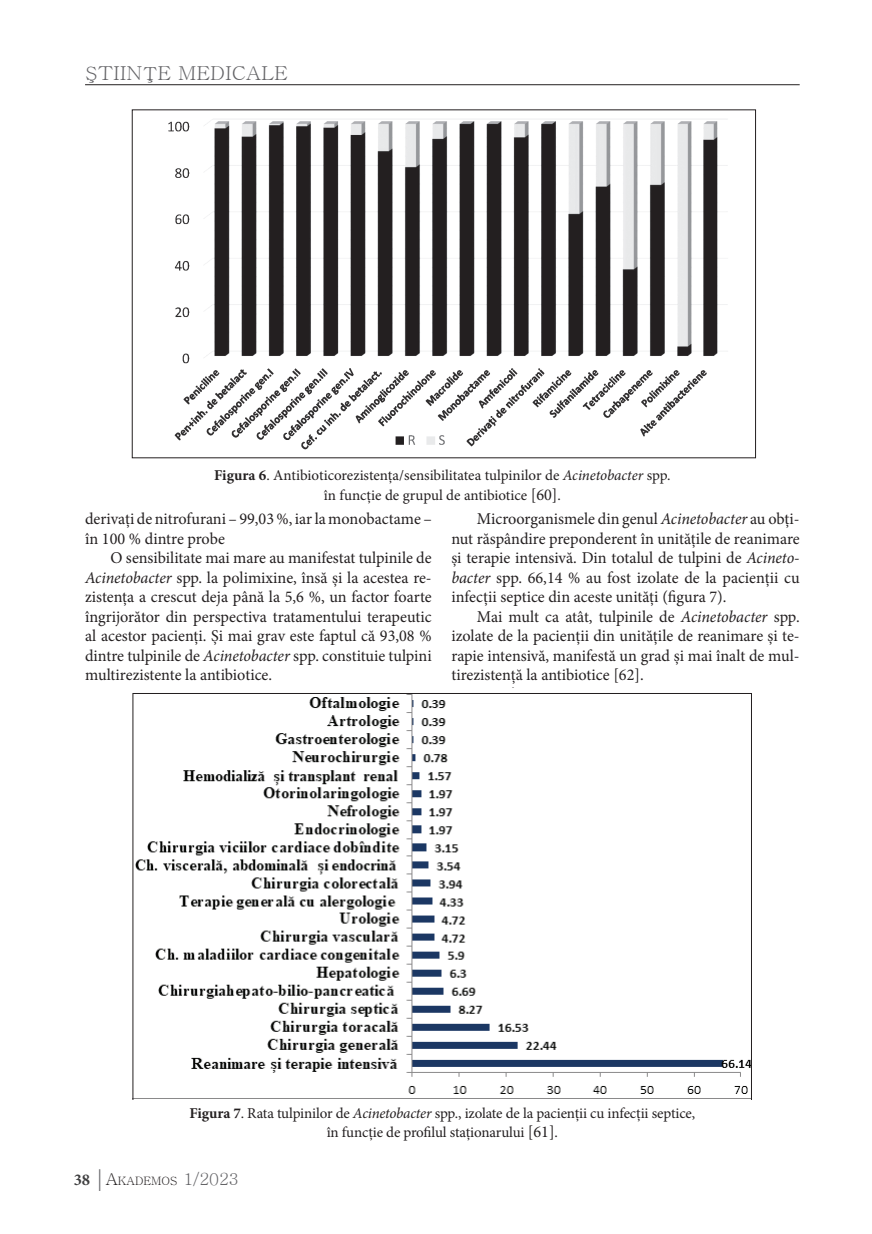
<style>
.page{position:relative;width:872px;height:1234px;background:#fff}
.page>*{position:absolute;margin:0;border:0;box-sizing:border-box;transform-origin:0 0}
.t1{font:19.2px "Batang";color:#636366;scale:1.06 1}
.t2{font:16.5px/19.5px "Minion Pro";color:#231f20;text-align:justify}
.t3{font:15px/19.5px "Minion Pro";letter-spacing:-.005em;color:#231f20;text-align:center}
.t4{font:11.55px "Batang";color:#231f20}
.s1{font-weight:700}
.s2{font-style:italic}
.s3{font-size:16.5px}
.s4{font-family:"Minion Pro";font-weight:700;font-size:16.5px;color:#3e3e3f}
.s5{font-family:"Garamond";font-size:24px;color:#636366}
.s6{font-size:16.5px;color:#636366}
</style>
<div class="page">
<hr style="left:85px;top:84px;width:714px;height:1px;background:#231f20">
<img style="left:168px;top:119px;width:560px;height:331px">
<svg style="left:133px;top:693px;width:618px;height:406px"></svg>
<p class="t1" style="left:85px;top:63px;width:193px">ŞTIINŢE MEDICALE</p>
<p class="t1" style="left:85px;top:67px;width:193px">ŞTIINŢE MEDICALE</p>
<p class="t3" style="left:214px;top:464px;width:458px"><span class="s1">Figura 6</span>. Antibioticorezistența/sensibilitatea tulpinilor de <span class="s2">Acinetobacter</span> spp. în funcție de grupul de antibiotice <span class="s3">[60]</span>.</p>
<p class="t3" style="left:214px;top:468px;width:458px"><span class="s1">Figura 6</span>. Antibioticorezistența/sensibilitatea tulpinilor de <span class="s2">Acinetobacter</span> spp. în funcție de grupul de antibiotice <span class="s3">[60]</span>.</p>
<p class="t2" style="left:85px;top:508px;width:348px">derivați de nitrofurani – 99,03 %, iar la monobactame – în 100 % dintre probe</p>
<p class="t2" style="left:85px;top:547px;width:348px;text-indent:26px">O sensibilitate mai mare au manifestat tulpinile de <span class="s2">Acinetobacter</span> spp. la polimixine, însă și la acestea re&shy;zistența a crescut deja până la 5,6 %, un factor foarte îngrijorător din perspectiva tratamentului terapeutic al acestor pacienți. Și mai grav este faptul că 93,08 % dintre tulpinile de <span class="s2">Acinetobacter</span> spp. constituie tulpini multirezistente la antibiotice.</p>
<p class="t2" style="left:85px;top:512px;width:348px">derivați de nitrofurani – 99,03 %, iar la monobactame – în 100 % dintre probe</p>
<p class="t2" style="left:85px;top:551px;width:348px;text-indent:26px">O sensibilitate mai mare au manifestat tulpinile de <span class="s2">Acinetobacter</span> spp. la polimixine, însă și la acestea re&shy;zistența a crescut deja până la 5,6 %, un factor foarte îngrijorător din perspectiva tratamentului terapeutic al acestor pacienți. Și mai grav este faptul că 93,08 % dintre tulpinile de <span class="s2">Acinetobacter</span> spp. constituie tulpini multirezistente la antibiotice.</p>
<p class="t2" style="left:452px;top:508px;width:350px;text-indent:26px">Microorganismele din genul <span class="s2">Acinetobacter</span> au obți&shy;nut răspândire preponderent în unitățile de reanimare și terapie intensivă. Din totalul de tulpini de <span class="s2">Acineto&shy;bacter</span> spp. 66,14 % au fost izolate de la pacienții cu infecții septice din aceste unități (figura 7).</p>
<p class="t2" style="left:452px;top:606px;width:350px;text-indent:26px">Mai mult ca atât, tulpinile de <span class="s2">Acinetobacter</span> spp. izolate de la pacienții din unitățile de reanimare și te&shy;rapie intensivă, manifestă un grad și mai înalt de mul&shy;tirezistență la antibiotice [62].</p>
<p class="t2" style="left:451px;top:512px;width:350px;text-indent:26px">Microorganismele din genul <span class="s2">Acinetobacter</span> au obți&shy;nut răspândire preponderent în unitățile de reanimare și terapie intensivă. Din totalul de tulpini de <span class="s2">Acineto&shy;bacter</span> spp. 66,14 % au fost izolate de la pacienții cu infecții septice din aceste unități (figura 7).</p>
<p class="t2" style="left:451px;top:610px;width:350px;text-indent:26px">Mai mult ca atât, tulpinile de <span class="s2">Acinetobacter</span> spp. izolate de la pacienții din unitățile de reanimare și te&shy;rapie intensivă, manifestă un grad și mai înalt de mul&shy;tirezistență la antibiotice [62].</p>
<p class="t3" style="left:190px;top:1102px;width:507px"><span class="s1">Figura 7</span>. Rata tulpinilor de <span class="s2">Acinetobacter</span> spp., izolate de la pacienții cu infecții septice, în funcție de profilul staționarului <span class="s3">[61]</span>.</p>
<p class="t3" style="left:189px;top:1106px;width:507px"><span class="s1">Figura 7</span>. Rata tulpinilor de <span class="s2">Acinetobacter</span> spp., izolate de la pacienții cu infecții septice, în funcție de profilul staționarului <span class="s3">[61]</span>.</p>
<p class="t4" style="left:74px;top:1174px;width:167px"><span class="s4">38</span> <span class="s5">|</span><span class="s3">A</span>KADEMOS <span class="s6">1/2023</span></p>
<p class="t4" style="left:73px;top:1178px;width:166px"><span class="s4">38</span> <span class="s5">|</span><span class="s3">A</span>KADEMOS <span class="s6">1/2023</span></p>
</div>
